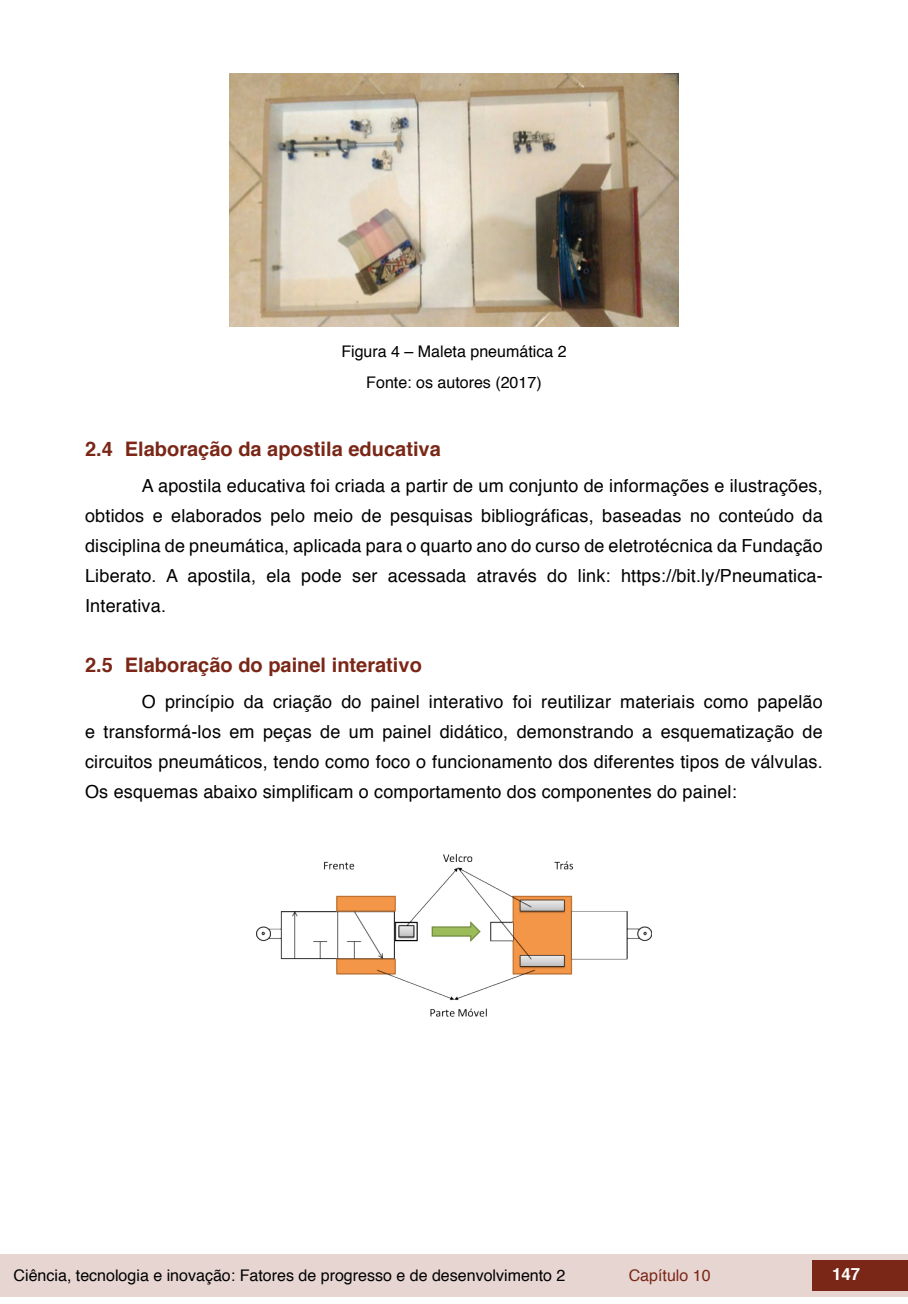
<style>
.page{position:relative;width:908px;height:1304px;background:#fff}
.page>*{position:absolute;margin:0;border:0;box-sizing:border-box;transform-origin:0 0}
.t1{font:700 20px "Helvetica";color:#7a2717}
.t2{font:18px/30px "Helvetica";letter-spacing:.01em;color:#000;text-align:justify}
.t3{font:700 16.8px "Helvetica";color:#fff}
.t4{font:16px/30.6px "Helvetica";color:#000;text-align:center}
.t5{font:16px "Helvetica";color:#7a2717}
</style>
<div class="page">
<div style="left:0;top:1254px;width:906px;height:43px;background:#e6d5d1"></div>
<div style="left:812px;top:1261px;width:95px;height:30px;background:#7a2717"></div>
<img style="left:229px;top:74px;width:449px;height:253px">
<img style="left:257px;top:853px;width:393px;height:164px">
<p class="t4" style="left:341px;top:337px;width:227px">Figura 4 – Maleta pneumática 2<br>Fonte: os autores (2017)</p>
<p class="t1" style="left:85px;top:433px;width:357px">2.4 Elaboração da apostila educativa</p>
<p class="t2" style="left:85px;top:471px;width:738px;text-indent:57px">A apostila educativa foi criada a partir de um conjunto de informações e ilustrações, obtidos e elaborados pelo meio de pesquisas bibliográficas, baseadas no conteúdo da disciplina de pneumática, aplicada para o quarto ano do curso de eletrotécnica da Fundação Liberato. A apostila, ela pode ser acessada através do link: https://bit.ly/Pneumatica-Interativa.</p>
<p class="t1" style="left:85px;top:649px;width:338px">2.5 Elaboração do painel interativo</p>
<p class="t2" style="left:85px;top:687px;width:738px;text-indent:57px">O princípio da criação do painel interativo foi reutilizar materiais como papelão e transformá-los em peças de um painel didático, demonstrando a esquematização de circuitos pneumáticos, tendo como foco o funcionamento dos diferentes tipos de válvulas.<br>Os esquemas abaixo simplificam o comportamento dos componentes do painel:</p>
<p class="t4" style="left:14px;top:1260px;width:553px">Ciência, tecnologia e inovação: Fatores de progresso e de desenvolvimento 2</p>
<p class="t5" style="left:628px;top:1263px;width:83px">Capítulo 10</p>
<p class="t3" style="left:831px;top:1261px;width:30px">147</p>
</div>
